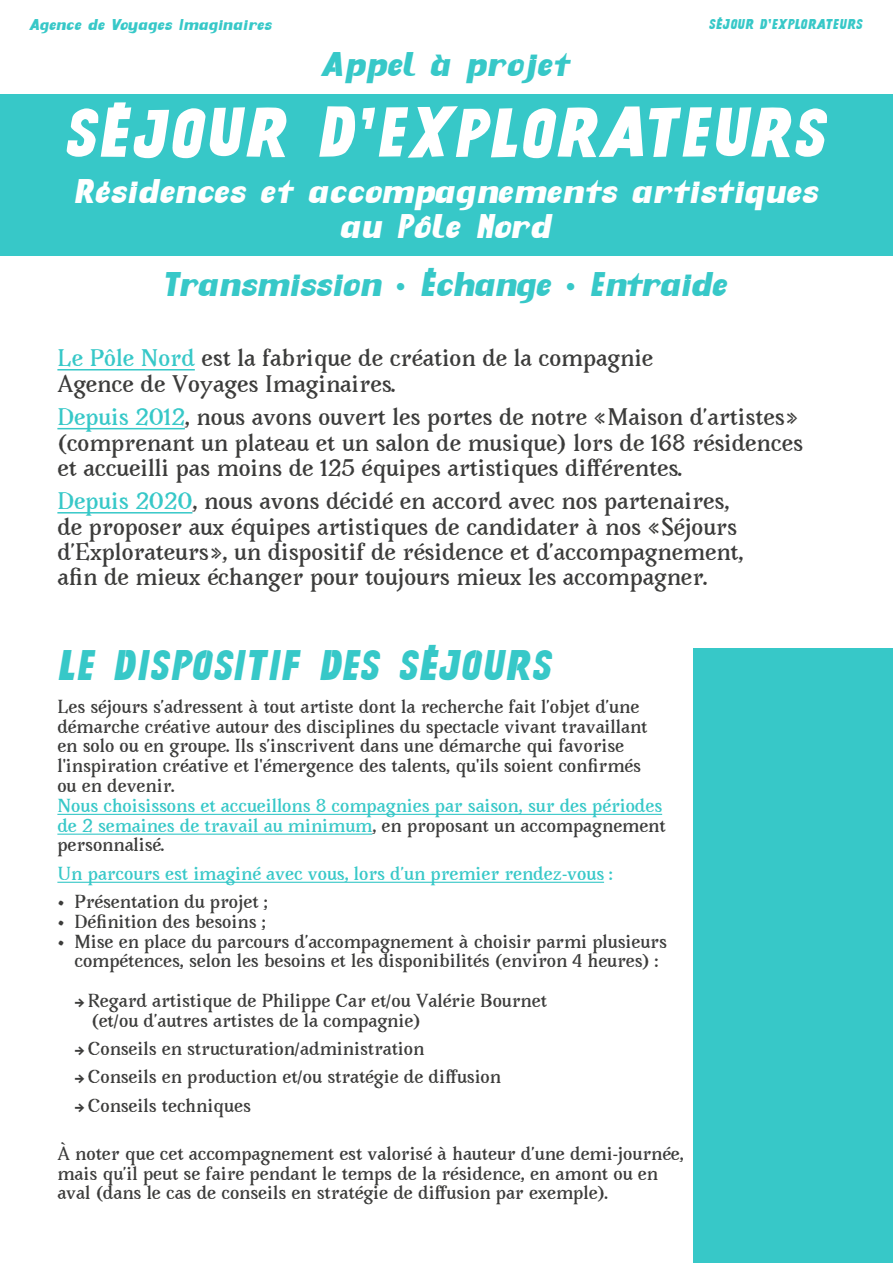
<style>
.page{position:relative;width:893px;height:1263px;background:#fff}
.page>*{position:absolute;margin:0;border:0;box-sizing:border-box;transform-origin:0 0}
.t1{font:78px "Crickx";letter-spacing:-.03em;color:#fff}
.t2{font:45px "Crickx Shark Cut";letter-spacing:-.03em;color:#37c8c8}
.t3{font:36px/34.5px "Crickx Shark Cut";letter-spacing:-.04em;color:#fff;text-align:center}
.t4{font:36px "Crickx Shark Cut";letter-spacing:-.04em;color:#37c8c8}
.t5{font:700 21px/25.2px "Avara";color:#3c3c3b}
.t6{font:700 16.5px/19.8px "Avara";color:#3c3c3b}
.t7{font:700 16.5px/19.8px "Avara";color:#37c8c8}
.t8{font:16.5px "Crickx Shark Cut";letter-spacing:-.04em;color:#37c8c8}
.t9{font:15px "Crickx Shark Cut";letter-spacing:-.02em;color:#37c8c8}
.s1{color:#37c8c8}
.s2{color:#3c3c3b}
.s3{font-family:"Source Sans Pro"}
</style>
<div class="page">
<div style="left:0;top:94px;width:893px;height:162px;background:#37c8c8"></div>
<hr style="left:57px;top:814px;width:605px;height:1px;background:#37c8c8">
<hr style="left:57px;top:833px;width:315px;height:2px;background:#37c8c8">
<hr style="left:57px;top:882px;width:547px;height:1px;background:#37c8c8">
<hr style="left:57px;top:369px;width:138px;height:1px;background:#37c8c8">
<hr style="left:57px;top:428px;width:128px;height:1px;background:#37c8c8">
<hr style="left:57px;top:512px;width:135px;height:1px;background:#37c8c8">
<div style="left:694px;top:649px;width:199px;height:614px;background:#37c8c8"></div>
<p class="t8" style="left:30px;top:17px;width:244px">Agence de Voyages Imaginaires</p>
<p class="t9" style="left:709px;top:17px;width:156px">SÉJOUR D’EXPLORATEURS</p>
<h3 class="t4" style="left:322px;top:47px;width:250px">Appel à projet</h3>
<h1 class="t1" style="left:64px;top:94px;width:767px">SÉJOUR D’EXPLORATEURS</h1>
<h3 class="t3" style="left:74px;top:175px;width:747px">Résidences et accompagnements artistiques au Pôle Nord</h3>
<h3 class="t4" style="left:164px;top:267px;width:566px">Transmission • Échange • Entraide</h3>
<p class="t5" style="left:57px;top:346px;width:597px"><span class="s1">Le Pôle Nord</span> est la fabrique de création de la compagnie<br>Agence de Voyages Imaginaires.</p>
<p class="t5" style="left:57px;top:405px;width:747px"><span class="s1">Depuis 2012</span>, nous avons ouvert les portes de notre «Maison d’artistes» (comprenant un plateau et un salon de musique) lors de 168 résidences et accueilli pas moins de 125 équipes artistiques différentes.</p>
<p class="t5" style="left:57px;top:489px;width:688px"><span class="s1">Depuis 2020</span>, nous avons décidé en accord avec nos partenaires, de proposer aux équipes artistiques de candidater à nos «Séjours d’Explorateurs», un dispositif de résidence et d’accompagnement, afin de mieux échanger pour toujours mieux les accompagner.</p>
<h2 class="t2" style="left:57px;top:644px;width:498px">LE DISPOSITIF DES SÉJOURS</h2>
<p class="t6" style="left:57px;top:696px;width:592px">Les séjours s’adressent à tout artiste dont la recherche fait l’objet d’une démarche créative autour des disciplines du spectacle vivant travaillant en solo ou en groupe. Ils s’inscrivent dans une démarche qui favorise l'inspiration créative et l'émergence des talents, qu'ils soient confirmés ou en devenir.</p>
<p class="t7" style="left:57px;top:795px;width:610px">Nous choisissons et accueillons 8 compagnies par saison, sur des périodes de 2 semaines de travail au minimum<span class="s2">, en proposant un accompagnement personnalisé.</span></p>
<p class="t7" style="left:57px;top:863px;width:557px">Un parcours est imaginé avec vous, lors d’un premier rendez-vous :</p>
<p class="t6" style="left:57px;top:892px;width:212px">• Présentation du projet ;</p>
<p class="t6" style="left:57px;top:911px;width:210px">• Définition des besoins ;</p>
<p class="t6" style="left:57px;top:931px;width:611px;text-align:center">• Mise en place du parcours d’accompagnement à choisir parmi plusieurs compétences, selon les besoins et les disponibilités (environ 4 heures) :</p>
<p class="t6" style="left:91px;top:991px;width:457px;text-indent:-17px"><span class="s3">→</span> Regard artistique de Philippe Car et/ou Valérie Bournet (et/ou d’autres artistes de la compagnie)</p>
<p class="t6" style="left:74px;top:1039px;width:351px"><span class="s3">→</span> Conseils en structuration/administration</p>
<p class="t6" style="left:74px;top:1067px;width:428px"><span class="s3">→</span> Conseils en production et/ou stratégie de diffusion</p>
<p class="t6" style="left:74px;top:1095px;width:178px"><span class="s3">→</span> Conseils techniques</p>
<p class="t6" style="left:57px;top:1143px;width:628px">À noter que cet accompagnement est valorisé à hauteur d’une demi-journée, mais qu’il peut se faire pendant le temps de la résidence, en amont ou en aval (dans le cas de conseils en stratégie de diffusion par exemple).</p>
</div>
